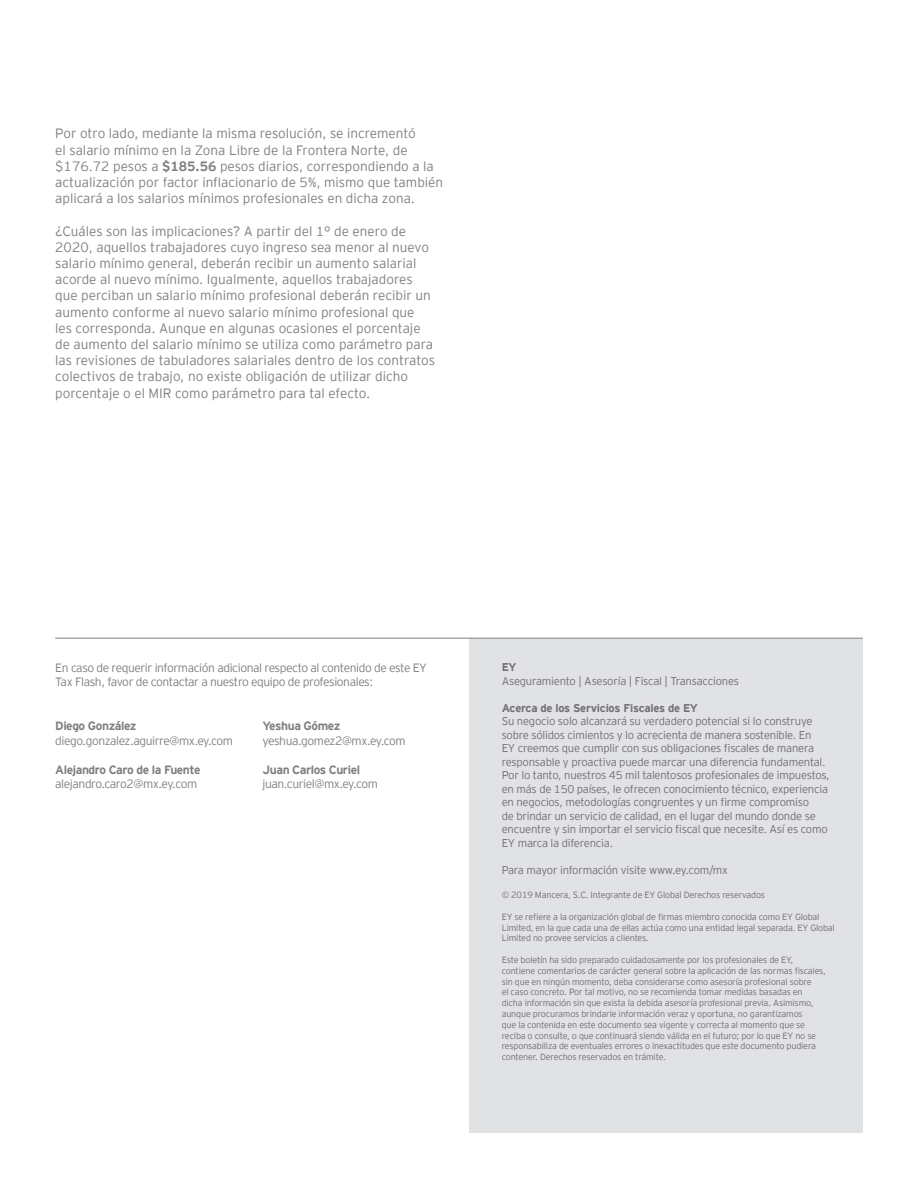
<style>
.page{position:relative;width:918px;height:1188px;background:#fff}
.page>*{position:absolute;margin:0;border:0;box-sizing:border-box;transform-origin:0 0}
.t1{font:300 13.5px/16.2px "EY Interstate";color:#808083}
.t2{font:300 12px/14.4px "EY Interstate";letter-spacing:-.035em;color:#808083}
.t3{font:700 12px "EY Interstate";letter-spacing:-.035em;color:#808083}
.t4{font:300 11.25px/13.5px "EY Interstate";letter-spacing:-.02em;color:#717074}
.t5{font:700 11.25px "EY Interstate";letter-spacing:-.02em;color:#717074}
.t6{font:300 9px/10.8px "EY Interstate";letter-spacing:-.02em;color:#717074}
.s1{font-weight:700}
</style>
<div class="page">
<div style="left:470px;top:638px;width:393px;height:495px;background:#e1e2e4"></div>
<hr style="left:55px;top:638px;width:808px;height:1px;background:#808083">
<p class="t1" style="left:55px;top:125px;width:389px">Por otro lado, mediante la misma resolución, se incrementó<br>el salario mínimo en la Zona Libre de la Frontera Norte, de $176.72 pesos a <span class="s1">$185.56</span> pesos diarios, correspondiendo a la actualización por factor inflacionario de 5%, mismo que también aplicará a los salarios mínimos profesionales en dicha zona.</p>
<p class="t1" style="left:55px;top:223px;width:381px">¿Cuáles son las implicaciones? A partir del 1° de enero de 2020, aquellos trabajadores cuyo ingreso sea menor al nuevo salario mínimo general, deberán recibir un aumento salarial acorde al nuevo mínimo. Igualmente, aquellos trabajadores que perciban un salario mínimo profesional deberán recibir un aumento conforme al nuevo salario mínimo profesional que<br>les corresponda. Aunque en algunas ocasiones el porcentaje de aumento del salario mínimo se utiliza como parámetro para las revisiones de tabuladores salariales dentro de los contratos colectivos de trabajo, no existe obligación de utilizar dicho porcentaje o el MIR como parámetro para tal efecto.</p>
<p class="t2" style="left:55px;top:660px;width:373px">En caso de requerir información adicional respecto al contenido de este EY<br>Tax Flash, favor de contactar a nuestro equipo de profesionales:</p>
<p class="t3" style="left:55px;top:719px;width:83px">Diego González</p>
<p class="t2" style="left:55px;top:733px;width:179px">diego.gonzalez.aguirre@mx.ey.com</p>
<p class="t3" style="left:55px;top:763px;width:147px">Alejandro Caro de la Fuente</p>
<p class="t2" style="left:55px;top:776px;width:143px">alejandro.caro2@mx.ey.com</p>
<p class="t3" style="left:262px;top:719px;width:80px">Yeshua Gómez</p>
<p class="t2" style="left:262px;top:733px;width:145px">yeshua.gomez2@mx.ey.com</p>
<p class="t3" style="left:262px;top:763px;width:99px">Juan Carlos Curiel</p>
<p class="t2" style="left:262px;top:776px;width:117px">juan.curiel@mx.ey.com</p>
<p class="t5" style="left:502px;top:661px;width:16px">EY</p>
<p class="t4" style="left:502px;top:674px;width:239px">Aseguramiento | Asesoría | Fiscal | Transacciones</p>
<p class="t5" style="left:502px;top:702px;width:198px">Acerca de los Servicios Fiscales de EY</p>
<p class="t4" style="left:502px;top:715px;width:330px">Su negocio solo alcanzará su verdadero potencial si lo construye sobre sólidos cimientos y lo acrecienta de manera sostenible. En<br>EY creemos que cumplir con sus obligaciones fiscales de manera responsable y proactiva puede marcar una diferencia fundamental.<br>Por lo tanto, nuestros 45 mil talentosos profesionales de impuestos, en más de 150 países, le ofrecen conocimiento técnico, experiencia en negocios, metodologías congruentes y un firme compromiso<br>de brindar un servicio de calidad, en el lugar del mundo donde se encuentre y sin importar el servicio fiscal que necesite. Así es como EY marca la diferencia.</p>
<p class="t4" style="left:502px;top:863px;width:228px">Para mayor información visite www.ey.com/mx</p>
<p class="t6" style="left:502px;top:890px;width:265px">© 2019 Mancera, S.C. Integrante de EY Global Derechos reservados</p>
<p class="t6" style="left:502px;top:911px;width:335px">EY se refiere a la organización global de firmas miembro conocida como EY Global<br>Limited, en la que cada una de ellas actúa como una entidad legal separada. EY Global<br>Limited no provee servicios a clientes.</p>
<p class="t6" style="left:502px;top:954px;width:326px">Este boletín ha sido preparado cuidadosamente por los profesionales de EY, contiene comentarios de carácter general sobre la aplicación de las normas fiscales, sin que en ningún momento, deba considerarse como asesoría profesional sobre<br>el caso concreto. Por tal motivo, no se recomienda tomar medidas basadas en dicha información sin que exista la debida asesoría profesional previa. Asimismo, aunque procuramos brindarle información veraz y oportuna, no garantizamos<br>que la contenida en este documento sea vigente y correcta al momento que se reciba o consulte, o que continuará siendo válida en el futuro; por lo que EY no se responsabiliza de eventuales errores o inexactitudes que este documento pudiera contener. Derechos reservados en trámite.</p>
</div>
